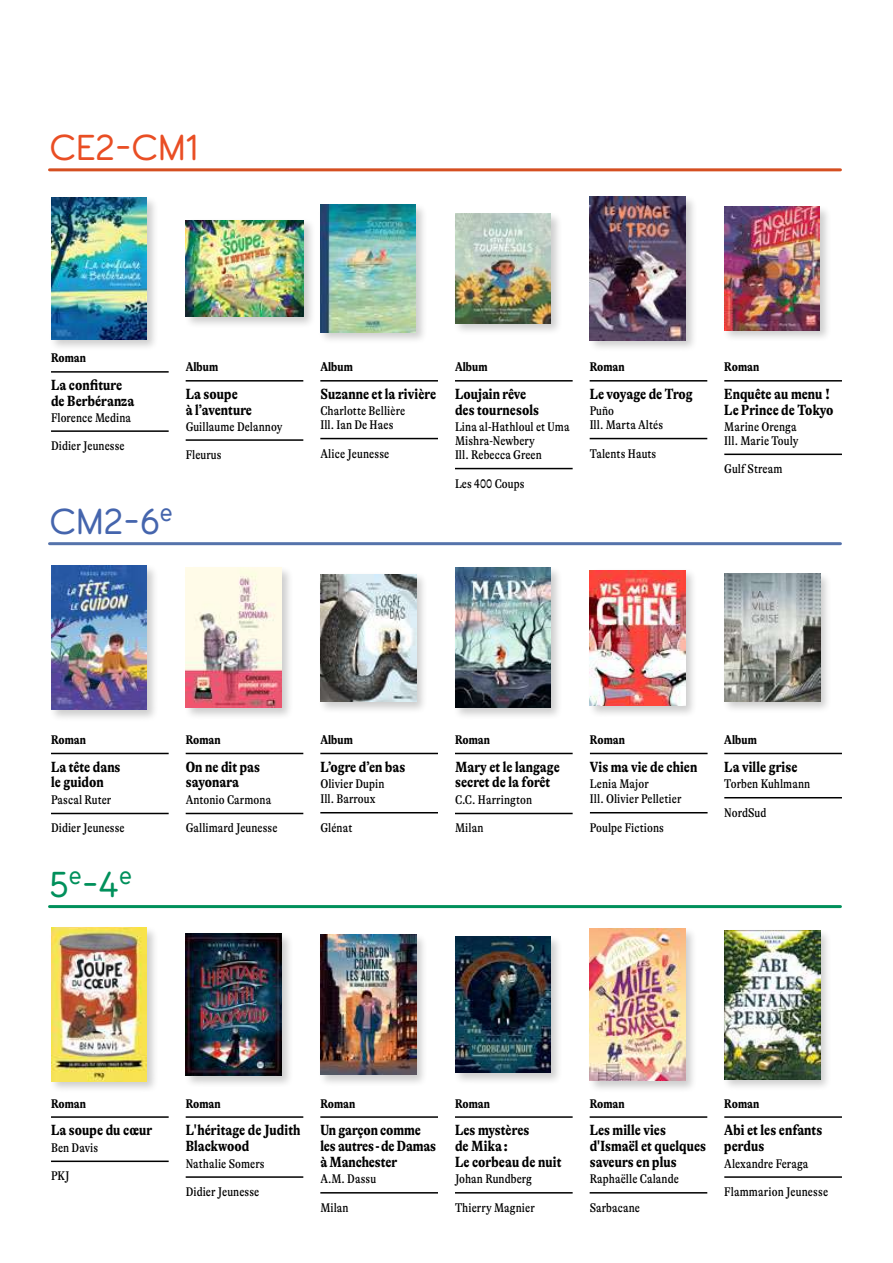
<style>
.page{position:relative;width:893px;height:1263px;background:#fff}
.page>*{position:absolute;margin:0;border:0;box-sizing:border-box;transform-origin:0 0}
.t1{font:500 38.25px "Menco Plus Round";letter-spacing:-.005em;color:#e94e24}
.t2{font:500 38.25px "Menco Plus Round";color:#4565ad}
.t3{font:500 38.25px "Menco Plus Round";color:#00905b}
.t4{font:700 condensed 15px/15.8px "GT Alpina";letter-spacing:.005em;color:#000}
.t5{font:condensed 12.75px/14.2px "GT Alpina";letter-spacing:.005em;color:#000}
.t6{font:700 condensed 12.75px "GT Alpina";letter-spacing:.005em;color:#000}
</style>
<div class="page">
<div style="left:49px;top:195px;width:110px;height:157px;background:#000;opacity:.2"></div>
<img style="left:51px;top:197px;width:96px;height:143px">
<hr style="left:51px;top:371px;width:118px;height:2px;background:#000">
<hr style="left:51px;top:430px;width:118px;height:2px;background:#000">
<div style="left:184px;top:217px;width:131px;height:112px;background:#000;opacity:.2"></div>
<img style="left:186px;top:220px;width:117px;height:97px">
<hr style="left:186px;top:380px;width:117px;height:2px;background:#000">
<hr style="left:186px;top:439px;width:117px;height:2px;background:#000">
<div style="left:318px;top:202px;width:111px;height:142px;background:#000;opacity:.2"></div>
<img style="left:320px;top:205px;width:96px;height:127px">
<hr style="left:320px;top:380px;width:118px;height:2px;background:#000">
<hr style="left:320px;top:438px;width:118px;height:1px;background:#000">
<div style="left:453px;top:211px;width:110px;height:125px;background:#000;opacity:.2"></div>
<img style="left:455px;top:213px;width:96px;height:110px">
<hr style="left:455px;top:380px;width:118px;height:2px;background:#000">
<hr style="left:455px;top:468px;width:118px;height:1px;background:#000">
<div style="left:588px;top:194px;width:110px;height:159px;background:#000;opacity:.2"></div>
<img style="left:590px;top:197px;width:95px;height:143px">
<hr style="left:590px;top:380px;width:117px;height:2px;background:#000">
<hr style="left:590px;top:438px;width:117px;height:1px;background:#000">
<div style="left:722px;top:204px;width:111px;height:138px;background:#000;opacity:.2"></div>
<img style="left:724px;top:206px;width:96px;height:124px">
<hr style="left:724px;top:380px;width:118px;height:2px;background:#000">
<hr style="left:724px;top:454px;width:118px;height:1px;background:#000">
<div style="left:49px;top:925px;width:110px;height:169px;background:#000;opacity:.2"></div>
<img style="left:51px;top:928px;width:96px;height:153px">
<hr style="left:51px;top:1116px;width:118px;height:2px;background:#000">
<hr style="left:51px;top:1160px;width:118px;height:2px;background:#000">
<div style="left:184px;top:931px;width:110px;height:156px;background:#000;opacity:.2"></div>
<img style="left:186px;top:934px;width:95px;height:141px">
<hr style="left:186px;top:1116px;width:117px;height:2px;background:#000">
<hr style="left:186px;top:1176px;width:117px;height:2px;background:#000">
<div style="left:318px;top:932px;width:111px;height:155px;background:#000;opacity:.2"></div>
<img style="left:320px;top:935px;width:96px;height:140px">
<hr style="left:320px;top:1116px;width:118px;height:2px;background:#000">
<hr style="left:320px;top:1192px;width:118px;height:1px;background:#000">
<div style="left:453px;top:934px;width:110px;height:151px;background:#000;opacity:.2"></div>
<img style="left:455px;top:936px;width:96px;height:137px">
<hr style="left:455px;top:1116px;width:118px;height:2px;background:#000">
<hr style="left:455px;top:1192px;width:118px;height:1px;background:#000">
<div style="left:588px;top:926px;width:109px;height:166px;background:#000;opacity:.2"></div>
<img style="left:590px;top:929px;width:95px;height:152px">
<hr style="left:590px;top:1116px;width:117px;height:2px;background:#000">
<hr style="left:590px;top:1192px;width:117px;height:1px;background:#000">
<div style="left:722px;top:928px;width:111px;height:163px;background:#000;opacity:.2"></div>
<img style="left:724px;top:930px;width:96px;height:149px">
<hr style="left:724px;top:1116px;width:118px;height:2px;background:#000">
<hr style="left:724px;top:1176px;width:118px;height:2px;background:#000">
<div style="left:49px;top:563px;width:110px;height:159px;background:#000;opacity:.2"></div>
<img style="left:51px;top:566px;width:96px;height:144px">
<hr style="left:51px;top:753px;width:118px;height:1px;background:#000">
<hr style="left:51px;top:813px;width:118px;height:1px;background:#000">
<div style="left:184px;top:565px;width:110px;height:155px;background:#000;opacity:.2"></div>
<img style="left:186px;top:568px;width:95px;height:140px">
<hr style="left:186px;top:753px;width:117px;height:1px;background:#000">
<hr style="left:186px;top:813px;width:117px;height:1px;background:#000">
<div style="left:318px;top:571px;width:111px;height:143px;background:#000;opacity:.2"></div>
<img style="left:320px;top:574px;width:96px;height:128px">
<hr style="left:320px;top:753px;width:118px;height:1px;background:#000">
<hr style="left:320px;top:812px;width:118px;height:1px;background:#000">
<div style="left:588px;top:567px;width:109px;height:151px;background:#000;opacity:.2"></div>
<img style="left:590px;top:570px;width:95px;height:135px">
<hr style="left:590px;top:753px;width:118px;height:1px;background:#000">
<hr style="left:590px;top:812px;width:118px;height:1px;background:#000">
<div style="left:453px;top:565px;width:110px;height:155px;background:#000;opacity:.2"></div>
<img style="left:455px;top:568px;width:96px;height:140px">
<hr style="left:455px;top:753px;width:118px;height:1px;background:#000">
<hr style="left:455px;top:813px;width:118px;height:1px;background:#000">
<div style="left:722px;top:571px;width:111px;height:143px;background:#000;opacity:.2"></div>
<img style="left:724px;top:574px;width:96px;height:128px">
<hr style="left:724px;top:753px;width:118px;height:1px;background:#000">
<hr style="left:724px;top:797px;width:118px;height:1px;background:#000">
<hr style="left:50px;top:168px;width:790px;height:3px;background:#d54f21">
<hr style="left:50px;top:542px;width:790px;height:3px;background:#5573ab">
<hr style="left:50px;top:905px;width:790px;height:3px;background:#00905b">
<h1 class="t1" style="left:50px;top:120px;width:151px">CE2-CM1</h1>
<p class="t6" style="left:51px;top:351px;width:37px">Roman</p>
<p class="t4" style="left:51px;top:377px;width:85px">La confiture de Berbéranza</p>
<p class="t5" style="left:51px;top:410px;width:82px">Florence Medina</p>
<p class="t5" style="left:51px;top:439px;width:75px">Didier Jeunesse</p>
<p class="t6" style="left:186px;top:360px;width:34px">Album</p>
<p class="t4" style="left:186px;top:386px;width:68px">La soupe<br>à l’aventure</p>
<p class="t5" style="left:186px;top:419px;width:98px">Guillaume Delannoy</p>
<p class="t5" style="left:186px;top:448px;width:37px">Fleurus</p>
<h1 class="t2" style="left:50px;top:494px;width:125px">CM2-6<sup>e</sup></h1>
<p class="t6" style="left:320px;top:360px;width:34px">Album</p>
<p class="t4" style="left:320px;top:386px;width:117px">Suzanne et la rivière</p>
<p class="t5" style="left:320px;top:403px;width:86px">Charlotte Bellière<br>Ill. Ian De Haes</p>
<p class="t5" style="left:320px;top:446px;width:71px">Alice Jeunesse</p>
<p class="t6" style="left:455px;top:360px;width:34px">Album</p>
<p class="t4" style="left:455px;top:386px;width:86px">Loujain rêve des tournesols</p>
<p class="t5" style="left:455px;top:419px;width:116px">Lina al-Hathloul et Uma<br>Mishra-Newbery<br>Ill. Rebecca Green</p>
<p class="t5" style="left:455px;top:476px;width:71px">Les 400 Coups</p>
<p class="t6" style="left:590px;top:360px;width:37px">Roman</p>
<p class="t4" style="left:590px;top:386px;width:105px">Le voyage de Trog</p>
<p class="t5" style="left:590px;top:403px;width:75px">Puño<br>Ill. Marta Altés</p>
<p class="t5" style="left:590px;top:446px;width:68px">Talents Hauts</p>
<p class="t6" style="left:724px;top:360px;width:37px">Roman</p>
<p class="t4" style="left:724px;top:386px;width:111px">Enquête au menu !<br>Le Prince de Tokyo</p>
<p class="t5" style="left:724px;top:419px;width:76px">Marine Orenga<br>Ill. Marie Touly</p>
<p class="t5" style="left:724px;top:462px;width:60px">Gulf Stream</p>
<p class="t6" style="left:51px;top:732px;width:37px">Roman</p>
<p class="t4" style="left:51px;top:759px;width:71px">La tête dans le guidon</p>
<p class="t5" style="left:51px;top:793px;width:62px">Pascal Ruter</p>
<p class="t5" style="left:51px;top:821px;width:75px">Didier Jeunesse</p>
<h1 class="t3" style="left:50px;top:857px;width:84px">5<sup>e</sup>-4<sup>e</sup></h1>
<p class="t6" style="left:186px;top:732px;width:37px">Roman</p>
<p class="t4" style="left:186px;top:759px;width:76px">On ne dit pas sayonara</p>
<p class="t5" style="left:186px;top:793px;width:87px">Antonio Carmona</p>
<p class="t5" style="left:186px;top:821px;width:93px">Gallimard Jeunesse</p>
<p class="t6" style="left:320px;top:732px;width:34px">Album</p>
<p class="t4" style="left:320px;top:759px;width:86px">L’ogre d’en bas</p>
<p class="t5" style="left:320px;top:776px;width:66px;line-height:15px">Olivier Dupin<br>Ill. Barroux</p>
<p class="t5" style="left:320px;top:820px;width:34px">Glénat</p>
<p class="t6" style="left:455px;top:732px;width:37px">Roman</p>
<p class="t4" style="left:455px;top:759px;width:106px">Mary et le langage secret de la forêt</p>
<p class="t5" style="left:455px;top:793px;width:79px">C.C. Harrington</p>
<p class="t5" style="left:455px;top:821px;width:30px">Milan</p>
<p class="t6" style="left:590px;top:732px;width:37px">Roman</p>
<p class="t4" style="left:590px;top:759px;width:109px">Vis ma vie de chien</p>
<p class="t5" style="left:590px;top:776px;width:93px;line-height:15px">Lenia Major<br>Ill. Olivier Pelletier</p>
<p class="t5" style="left:590px;top:820px;width:76px">Poulpe Fictions</p>
<p class="t6" style="left:724px;top:732px;width:34px">Album</p>
<p class="t4" style="left:724px;top:759px;width:75px">La ville grise</p>
<p class="t5" style="left:724px;top:777px;width:87px">Torben Kuhlmann</p>
<p class="t5" style="left:724px;top:805px;width:44px">NordSud</p>
<p class="t6" style="left:51px;top:1096px;width:37px">Roman</p>
<p class="t4" style="left:51px;top:1122px;width:103px">La soupe du cœur</p>
<p class="t5" style="left:51px;top:1140px;width:49px">Ben Davis</p>
<p class="t5" style="left:51px;top:1169px;width:20px">PKJ</p>
<p class="t6" style="left:186px;top:1096px;width:37px">Roman</p>
<p class="t4" style="left:186px;top:1122px;width:116px">L'héritage de Judith<br>Blackwood</p>
<p class="t5" style="left:186px;top:1156px;width:81px">Nathalie Somers</p>
<p class="t5" style="left:186px;top:1185px;width:75px">Didier Jeunesse</p>
<p class="t6" style="left:320px;top:1096px;width:37px">Roman</p>
<p class="t4" style="left:320px;top:1122px;width:117px">Un garçon comme les autres - de Damas à Manchester</p>
<p class="t5" style="left:320px;top:1172px;width:57px">A.M. Dassu</p>
<p class="t5" style="left:320px;top:1200px;width:30px">Milan</p>
<p class="t6" style="left:455px;top:1096px;width:37px">Roman</p>
<p class="t4" style="left:455px;top:1122px;width:108px">Les mystères<br>de Mika :<br>Le corbeau de nuit</p>
<p class="t5" style="left:455px;top:1172px;width:78px">Johan Rundberg</p>
<p class="t5" style="left:455px;top:1200px;width:81px">Thierry Magnier</p>
<p class="t6" style="left:590px;top:1096px;width:37px">Roman</p>
<p class="t4" style="left:590px;top:1122px;width:118px">Les mille vies d'Ismaël et quelques saveurs en plus</p>
<p class="t5" style="left:590px;top:1172px;width:91px">Raphaëlle Calande</p>
<p class="t5" style="left:590px;top:1200px;width:52px">Sarbacane</p>
<p class="t6" style="left:724px;top:1096px;width:37px">Roman</p>
<p class="t4" style="left:724px;top:1122px;width:100px">Abi et les enfants perdus</p>
<p class="t5" style="left:724px;top:1156px;width:86px">Alexandre Feraga</p>
<p class="t5" style="left:724px;top:1185px;width:105px">Flammarion Jeunesse</p>
</div>
